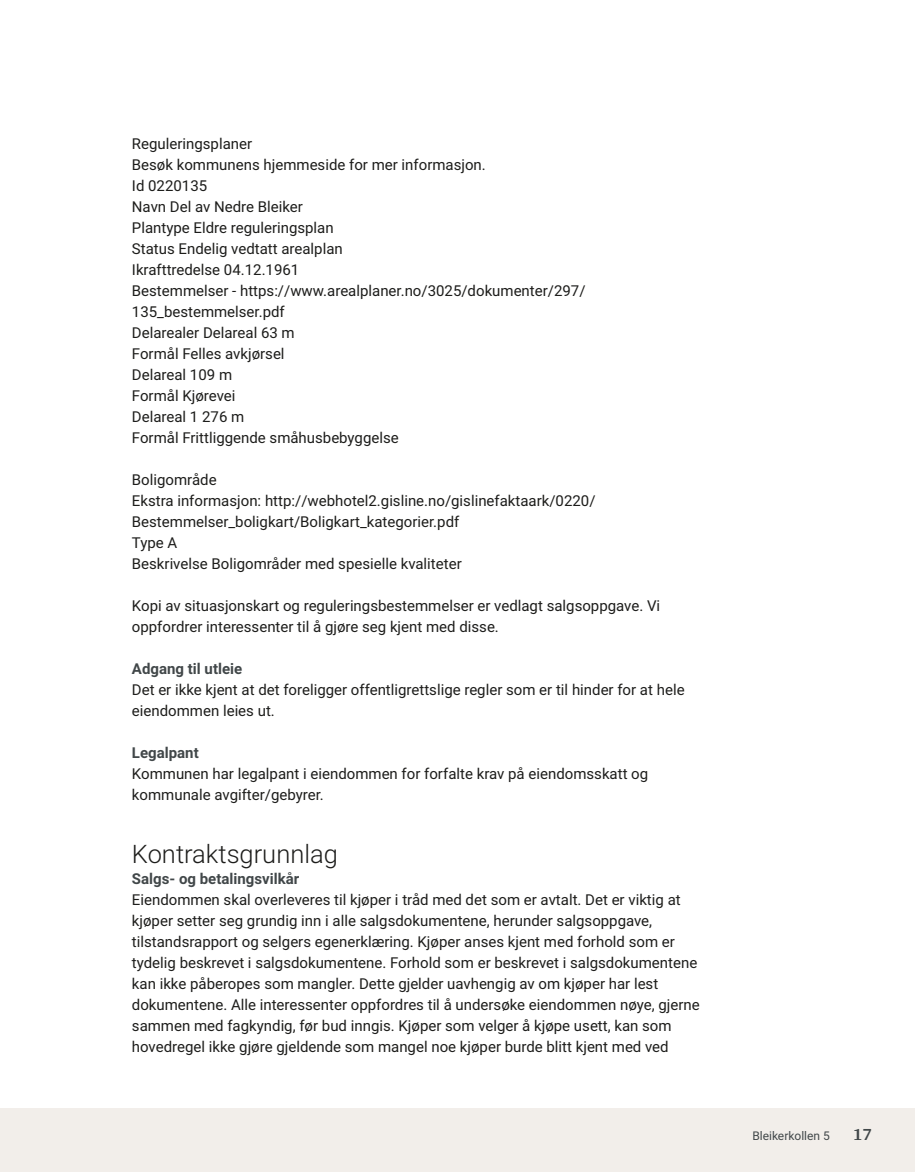
<style>
.page{position:relative;width:915px;height:1172px;background:#fff}
.page>*{position:absolute;margin:0;border:0;box-sizing:border-box;transform-origin:0 0}
.t1{font:300 25.5px "Roboto";color:#1d1d1b}
.t2{font:700 18px "Arya";color:#414749}
.t3{font:15px/21px "Roboto";color:#1d1d1b}
.t4{font:700 15px "Roboto";color:#414749}
.t5{font:12px "Roboto";color:#414749}
</style>
<div class="page">
<div style="left:0;top:1108px;width:914px;height:64px;background:#f2eeea"></div>
<p class="t3" style="left:132px;top:132px;width:455px">Reguleringsplaner<br>Besøk kommunens hjemmeside for mer informasjon.<br>Id 0220135<br>Navn Del av Nedre Bleiker<br>Plantype Eldre reguleringsplan<br>Status Endelig vedtatt arealplan<br>Ikrafttredelse 04.12.1961<br>Bestemmelser ‑ https://www.arealplaner.no/3025/dokumenter/297/<br>135_bestemmelser.pdf<br>Delarealer Delareal 63 m<br>Formål Felles avkjørsel<br>Delareal 109 m<br>Formål Kjørevei<br>Delareal 1 276 m<br>Formål Frittliggende småhusbebyggelse</p>
<p class="t3" style="left:132px;top:468px;width:465px">Boligområde<br>Ekstra informasjon: http://webhotel2.gisline.no/gislinefaktaark/0220/ Bestemmelser_boligkart/Boligkart_kategorier.pdf<br>Type A<br>Beskrivelse Boligområder med spesielle kvaliteter</p>
<p class="t3" style="left:132px;top:594px;width:529px">Kopi av situasjonskart og reguleringsbestemmelser er vedlagt salgsoppgave. Vi oppfordrer interessenter til å gjøre seg kjent med disse.</p>
<p class="t4" style="left:132px;top:658px;width:112px">Adgang til utleie</p>
<p class="t3" style="left:132px;top:678px;width:554px">Det er ikke kjent at det foreligger offentligrettslige regler som er til hinder for at hele eiendommen leies ut.</p>
<p class="t4" style="left:132px;top:742px;width:68px">Legalpant</p>
<p class="t3" style="left:132px;top:762px;width:517px">Kommunen har legalpant i eiendommen for forfalte krav på eiendomsskatt og kommunale avgifter/gebyrer.</p>
<h1 class="t1" style="left:132px;top:836px;width:207px">Kontraktsgrunnlag</h1>
<p class="t4" style="left:132px;top:868px;width:169px">Salgs‑ og betalingsvilkår</p>
<p class="t3" style="left:132px;top:888px;width:569px">Eiendommen skal overleveres til kjøper i tråd med det som er avtalt. Det er viktig at kjøper setter seg grundig inn i alle salgsdokumentene, herunder salgsoppgave, tilstandsrapport og selgers egenerklæring. Kjøper anses kjent med forhold som er tydelig beskrevet i salgsdokumentene. Forhold som er beskrevet i salgsdokumentene kan ikke påberopes som mangler. Dette gjelder uavhengig av om kjøper har lest dokumentene. Alle interessenter oppfordres til å undersøke eiendommen nøye, gjerne sammen med fagkyndig, før bud inngis. Kjøper som velger å kjøpe usett, kan som hovedregel ikke gjøre gjeldende som mangel noe kjøper burde blitt kjent med ved</p>
<p class="t5" style="left:752px;top:1127px;width:79px">Bleikerkollen 5</p>
<p class="t2" style="left:852px;top:1123px;width:21px">17</p>
</div>
